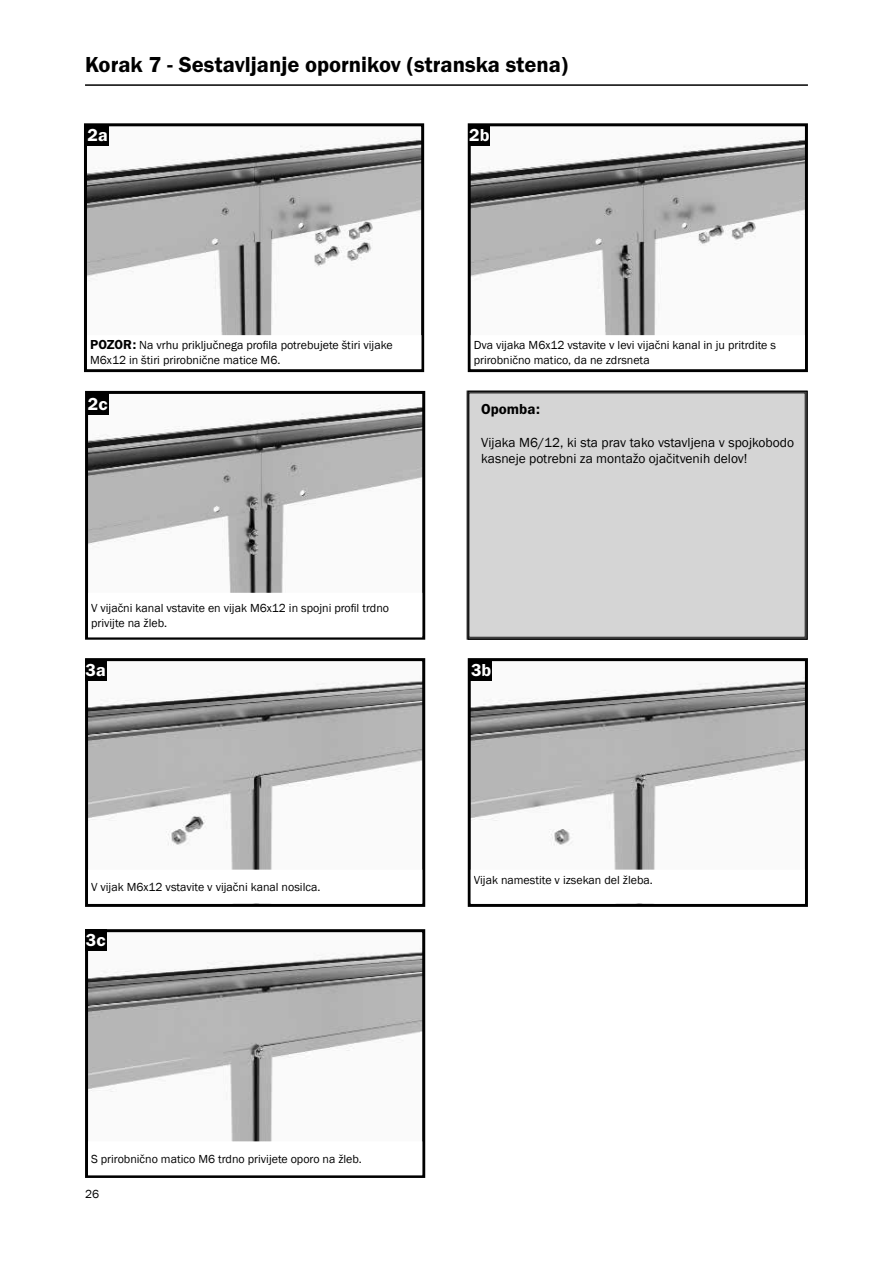
<style>
.page{position:relative;width:893px;height:1263px;background:#fff}
.page>*{position:absolute;margin:0;border:0;box-sizing:border-box;transform-origin:0 0}
.t1{font:22.5px "Franklin Gothic URW Dem";color:#000}
.t2{font:18px "Franklin Gothic URW Dem";color:#fff}
.t3{font:15px "Franklin Gothic URW Dem";color:#000}
.t4{font:13.5px/16.2px "Franklin Gothic";color:#000}
.t5{font:12px/14.4px "Franklin Gothic";color:#000}
.s1{font-family:"Franklin Gothic URW Dem";font-size:13.5px}
</style>
<div class="page">
<img style="left:472px;top:139px;width:332px;height:196px">
<div style="left:468px;top:123px;width:340px;height:249px;border:3px solid #000"></div>
<img style="left:89px;top:395px;width:332px;height:198px">
<div style="left:85px;top:391px;width:340px;height:249px;border:3px solid #000"></div>
<img style="left:88px;top:127px;width:332px;height:208px">
<div style="left:84px;top:123px;width:340px;height:249px;border:3px solid #000"></div>
<hr style="left:85px;top:84px;width:723px;height:2px;background:#000">
<div style="left:468px;top:392px;width:338px;height:246px;background:#d5d5d5"></div>
<div style="left:469px;top:125px;width:21px;height:21px;background:#000"></div>
<div style="left:87px;top:394px;width:21px;height:21px;background:#000"></div>
<img style="left:89px;top:662px;width:332px;height:208px">
<div style="left:85px;top:658px;width:340px;height:249px;border:3px solid #000"></div>
<img style="left:472px;top:677px;width:332px;height:193px">
<div style="left:468px;top:658px;width:340px;height:249px;border:3px solid #000"></div>
<img style="left:89px;top:933px;width:332px;height:208px">
<div style="left:85px;top:929px;width:340px;height:249px;border:3px solid #000"></div>
<div style="left:87px;top:125px;width:21px;height:21px;background:#000"></div>
<div style="left:85px;top:659px;width:21px;height:21px;background:#000"></div>
<div style="left:471px;top:659px;width:21px;height:21px;background:#000"></div>
<div style="left:85px;top:929px;width:21px;height:21px;background:#000"></div>
<div style="left:468px;top:391px;width:340px;height:249px;border:1px solid #000"></div>
<div style="left:88px;top:870px;width:334px;height:34px;border:3px solid #fff"></div>
<div style="left:471px;top:870px;width:334px;height:34px;border:3px solid #fff"></div>
<h1 class="t1" style="left:85px;top:50px;width:484px">Korak 7 - Sestavljanje opornikov (stranska stena)</h1>
<h2 class="t2" style="left:88px;top:124px;width:22px">2a</h2>
<h2 class="t2" style="left:469px;top:124px;width:22px">2b</h2>
<p class="t5" style="left:90px;top:338px;width:304px"><span class="s1">POZOR:</span> Na vrhu priključnega profila potrebujete štiri vijake<br>M6x12 in štiri prirobnične matice M6.</p>
<p class="t5" style="left:474px;top:338px;width:304px">Dva vijaka M6x12 vstavite v levi vijačni kanal in ju pritrdite s prirobnično matico, da ne zdrsneta</p>
<h2 class="t2" style="left:88px;top:393px;width:21px">2c</h2>
<p class="t5" style="left:91px;top:601px;width:300px">V vijačni kanal vstavite en vijak M6x12 in spojni profil trdno privijte na žleb.</p>
<p class="t3" style="left:481px;top:400px;width:60px">Opomba:</p>
<p class="t4" style="left:481px;top:434px;width:314px">Vijaka M6/12, ki sta prav tako vstavljena v spojkobodo kasneje potrebni za montažo ojačitvenih delov!</p>
<h2 class="t2" style="left:86px;top:659px;width:22px">3a</h2>
<h2 class="t2" style="left:471px;top:659px;width:22px">3b</h2>
<p class="t5" style="left:91px;top:880px;width:231px">V vijak M6x12 vstavite v vijačni kanal nosilca.</p>
<h2 class="t2" style="left:86px;top:929px;width:21px">3c</h2>
<p class="t5" style="left:91px;top:1151px;width:272px">S prirobnično matico M6 trdno privijete oporo na žleb.</p>
<p class="t5" style="left:85px;top:1187px;width:16px">26</p>
<p class="t5" style="left:474px;top:873px;width:181px">Vijak namestite v izsekan del žleba.</p>
</div>
